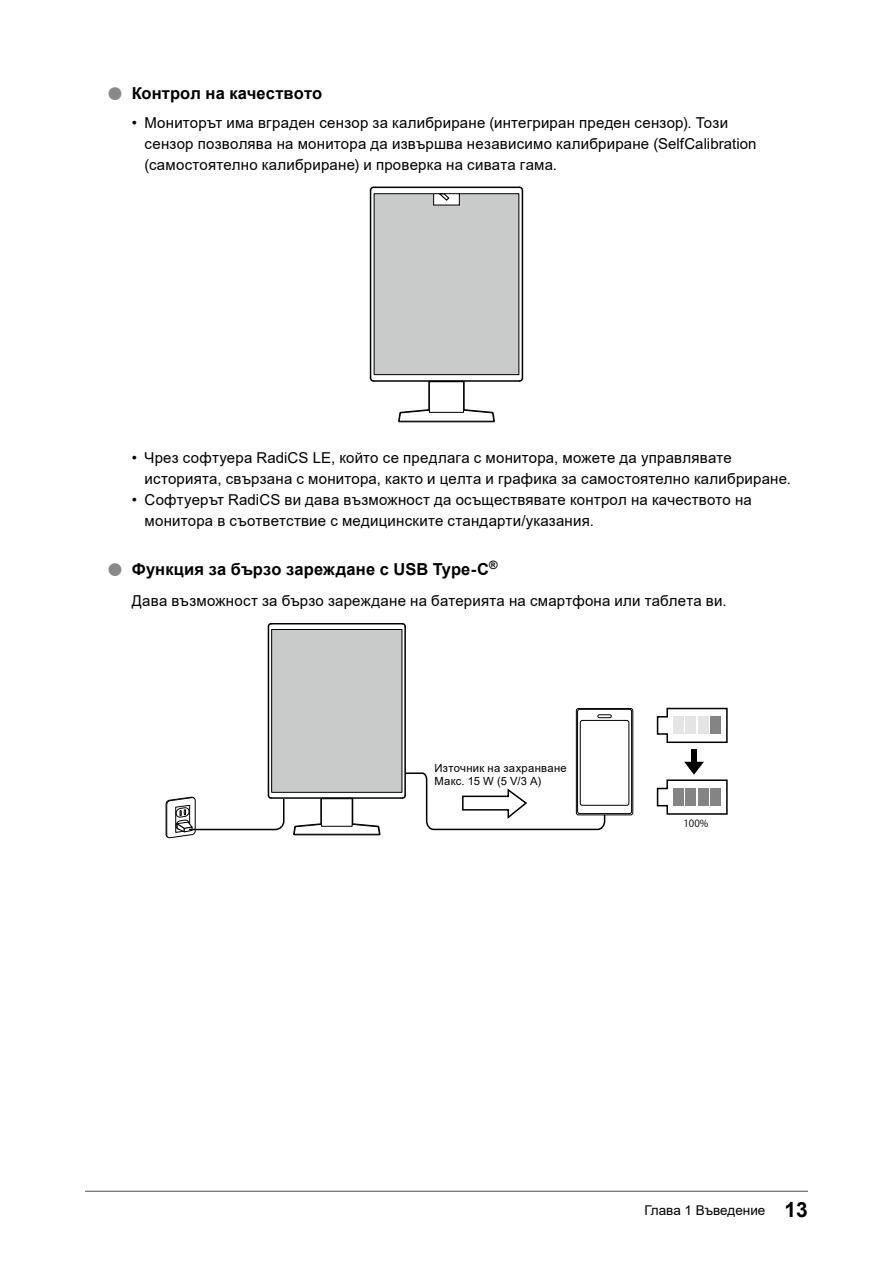
<style>
.page{position:relative;width:893px;height:1263px;background:#fff}
.page>*{position:absolute;margin:0;border:0;box-sizing:border-box;transform-origin:0 0}
.t1{font:700 16.5px "Arial";letter-spacing:.005em;color:#000}
.t2{font:15px/21px "Arial";letter-spacing:.015em;color:#000}
.t3{font:13.5px "Arial";color:#000}
.t4{font:11.25px/13.5px "Arial";letter-spacing:.025em;color:#000}
.t5{font:9.9px "Koz Go Pro";color:#000}
.s1{font-size:29.7px;color:#898989}
.s2{font-weight:700;font-size:21px}
</style>
<div class="page">
<hr style="left:85px;top:1191px;width:723px;height:1px;background:#595757">
<svg style="left:398px;top:408px;width:97px;height:14px"></svg>
<div style="left:429px;top:382px;width:35px;height:30px;background:#fff"></div>
<div style="left:429px;top:381px;width:35px;height:32px;border:1px solid #000"></div>
<hr style="left:370px;top:190px;width:1px;height:188px;background:#000">
<hr style="left:374px;top:380px;width:145px;height:2px;background:#000">
<hr style="left:522px;top:190px;width:1px;height:188px;background:#000">
<hr style="left:374px;top:187px;width:145px;height:1px;background:#000">
<svg style="left:370px;top:376px;width:5px;height:6px"></svg>
<svg style="left:370px;top:187px;width:5px;height:5px"></svg>
<svg style="left:518px;top:376px;width:5px;height:6px"></svg>
<svg style="left:518px;top:187px;width:5px;height:5px"></svg>
<div style="left:374px;top:194px;width:145px;height:181px;background:#c9caca"></div>
<div style="left:374px;top:193px;width:145px;height:182px;border:1px solid #000"></div>
<div style="left:434px;top:194px;width:25px;height:11px;background:#fff"></div>
<div style="left:433px;top:193px;width:27px;height:12px;border:1px solid #000"></div>
<svg style="left:437px;top:193px;width:13px;height:8px"></svg>
<svg style="left:656px;top:707px;width:71px;height:108px"></svg>
<div style="left:576px;top:708px;width:57px;height:107px;border:1px solid #000;border-radius:2px"></div>
<svg style="left:578px;top:709px;width:54px;height:104px"></svg>
<div style="left:577px;top:709px;width:55px;height:105px;border:1px solid #000;border-radius:2px"></div>
<div style="left:580px;top:720px;width:49px;height:85px;background:#fff;border-radius:2px"></div>
<div style="left:580px;top:720px;width:49px;height:86px;border:1px solid #000;border-radius:2px"></div>
<div style="left:597px;top:714px;width:15px;height:4px;border:1px solid #000"></div>
<svg style="left:293px;top:822px;width:88px;height:14px"></svg>
<div style="left:321px;top:799px;width:31px;height:27px;background:#fff"></div>
<div style="left:321px;top:798px;width:32px;height:29px;border:1px solid #000"></div>
<hr style="left:404px;top:626px;width:2px;height:169px;background:#000">
<hr style="left:271px;top:797px;width:131px;height:2px;background:#000">
<hr style="left:268px;top:626px;width:1px;height:169px;background:#000">
<hr style="left:271px;top:623px;width:131px;height:1px;background:#000">
<svg style="left:401px;top:623px;width:5px;height:5px"></svg>
<svg style="left:166px;top:794px;width:119px;height:44px"></svg>
<svg style="left:267px;top:623px;width:6px;height:5px"></svg>
<div style="left:272px;top:629px;width:130px;height:163px;background:#c9caca"></div>
<div style="left:271px;top:629px;width:131px;height:164px;border:1px solid #000"></div>
<svg style="left:401px;top:772px;width:205px;height:59px"></svg>
<p class="t1" style="left:106px;top:82px;width:217px"><span class="s1">●</span> Контрол на качеството</p>
<p class="t2" style="left:145px;top:112px;width:613px;text-indent:-13px">• Мониторът има вграден сензор за калибриране (интегриран преден сензор). Този сензор позволява на монитора да извършва независимо калибриране (SelfCalibration (самостоятелно калибриране) и проверка на сивата гама.</p>
<p class="t2" style="left:145px;top:448px;width:648px;text-indent:-13px">• Чрез софтуера RadiCS LE, който се предлага с монитора, можете да управлявате историята, свързана с монитора, както и целта и графика за самостоятелно калибриране.</p>
<p class="t2" style="left:145px;top:490px;width:609px;text-indent:-13px">• Софтуерът RadiCS ви дава възможност да осъществявате контрол на качеството на монитора в съответствие с медицинските стандарти/указания.</p>
<p class="t1" style="left:106px;top:557px;width:393px"><span class="s1">●</span> Функция за бързо зареждане с USB Type-C<sup>®</sup></p>
<p class="t2" style="left:132px;top:590px;width:596px">Дава възможност за бързо зареждане на батерията на смартфона или таблета ви.</p>
<p class="t4" style="left:435px;top:761px;width:134px">Източник на захранване<br>Макс. 15 W (5 V/3 A)</p>
<p class="t5" style="left:683px;top:817px;width:26px">100%</p>
<p class="t3" style="left:644px;top:1201px;width:165px">Глава 1 Въведение <span class="s2">13</span></p>
</div>
